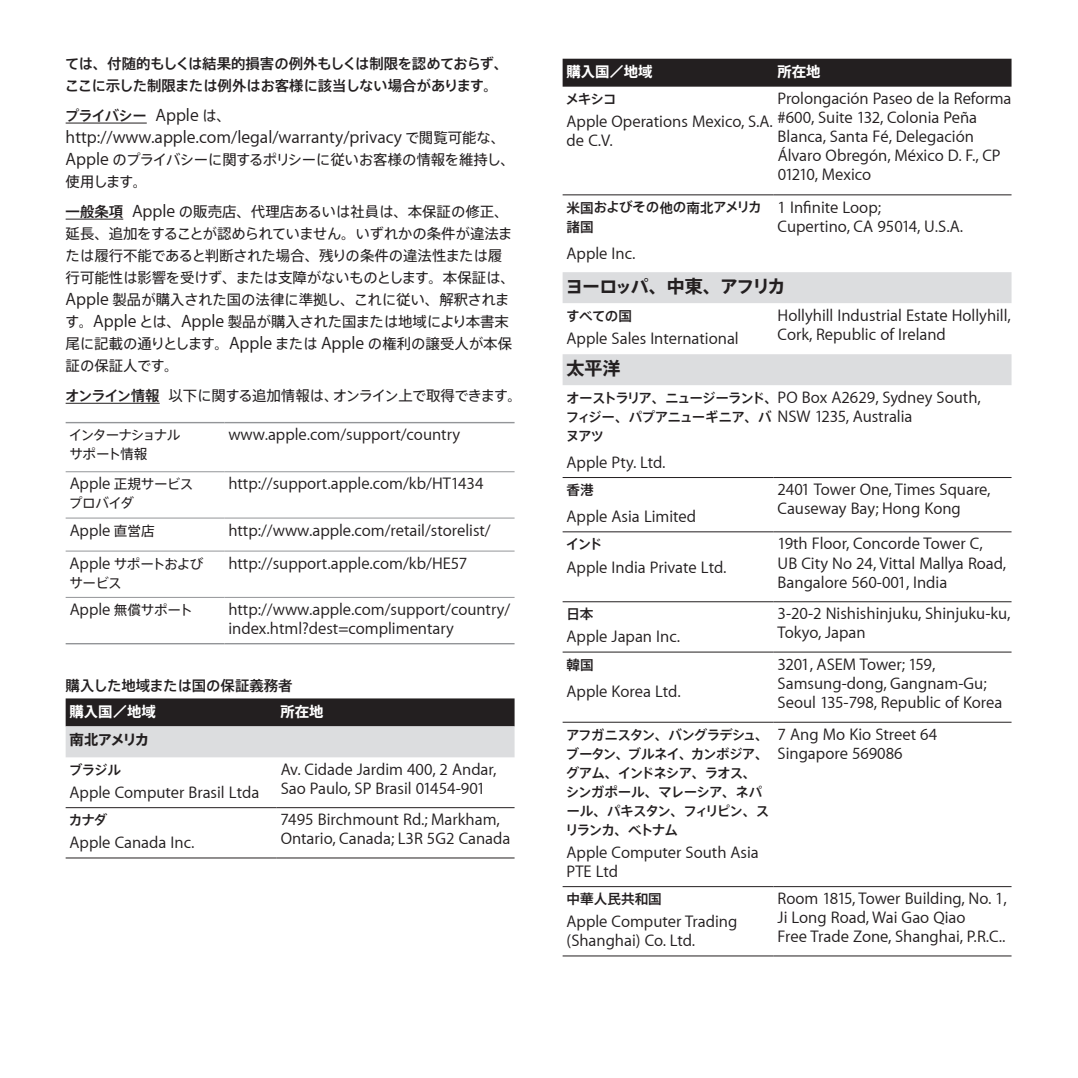
<style>
.page{position:relative;width:1078px;height:1078px;background:#fff}
.page>*{position:absolute;margin:0;border:0;box-sizing:border-box;transform-origin:0 0}
.t1{font:18px "Myriad Set Text";color:#231f20}
.t2{font:700 18px "Axis Std";letter-spacing:-.09em;color:#231f20}
.t3{font:16.8px/19.2px "Myriad Set Text";color:#231f20}
.t4{font:14.4px/22px "Axis Std";letter-spacing:-.01em;color:#231f20}
.t5{font:500 14.4px/22px "Axis Std";letter-spacing:-.01em;color:#231f20}
.t6{font:14.4px/22px "Axis Std";letter-spacing:-.03em;color:#231f20}
.t7{font:14.4px "Axis Std";letter-spacing:-.04em;color:#231f20}
.t8{font:700 14.4px "Axis Std";letter-spacing:-.005em;color:#fff}
.t9{font:700 14.4px "Axis Std";letter-spacing:-.125em;color:#231f20}
.t10{font:500 13.6px/18.8px "Axis Std";letter-spacing:-.07em;color:#231f20}
.t11{font:13.6px/19.2px "Axis Std";letter-spacing:-.05em;color:#231f20}
.t12{font:500 13.6px/19.2px "Axis Std";letter-spacing:-.02em;color:#231f20}
.t13{font:13.6px/19.2px "Axis Std";letter-spacing:-.03em;color:#231f20}
.t14{font:13.6px/19.2px "Axis Std";letter-spacing:-.08em;color:#231f20}
.t15{font:500 13.6px "Axis Std";color:#231f20}
.s1{font-family:"Myriad Set Text";font-weight:400;font-size:18px}
.s2{font-weight:400}
.s3{font-family:"Axis Std";font-size:14.4px}
.s4{font-family:"Myriad Set Text";font-size:18px}
.s5{font-weight:500}
.s6{font-family:"Myriad Set Text";font-size:16.8px}
.s7{font-family:"Axis Std";font-size:13.6px}
</style>
<div class="page">
<hr style="left:66px;top:122px;width:81px;height:2px;background:#231f20">
<hr style="left:66px;top:218px;width:57px;height:2px;background:#231f20">
<hr style="left:66px;top:402px;width:94px;height:2px;background:#231f20">
<hr style="left:66px;top:422px;width:158px;height:1px;background:#939598">
<hr style="left:224px;top:422px;width:290px;height:1px;background:#939598">
<hr style="left:66px;top:596px;width:158px;height:2px;background:#939598">
<hr style="left:224px;top:596px;width:290px;height:2px;background:#939598">
<hr style="left:66px;top:517px;width:158px;height:1px;background:#939598">
<hr style="left:224px;top:517px;width:290px;height:1px;background:#939598">
<hr style="left:66px;top:471px;width:158px;height:1px;background:#939598">
<hr style="left:224px;top:471px;width:290px;height:1px;background:#939598">
<hr style="left:66px;top:550px;width:158px;height:1px;background:#939598">
<hr style="left:224px;top:550px;width:290px;height:1px;background:#939598">
<hr style="left:66px;top:643px;width:158px;height:1px;background:#939598">
<hr style="left:224px;top:643px;width:290px;height:1px;background:#939598">
<svg style="left:66px;top:698px;width:448px;height:59px;background:#858485"></svg>
<hr style="left:66px;top:806px;width:210px;height:2px;background:#231f20">
<hr style="left:276px;top:806px;width:238px;height:2px;background:#231f20">
<hr style="left:66px;top:857px;width:210px;height:1px;background:#231f20">
<hr style="left:276px;top:857px;width:238px;height:1px;background:#231f20">
<div style="left:562px;top:59px;width:449px;height:28px;background:#231f20"></div>
<svg style="left:562px;top:272px;width:449px;height:113px;fill:#dcdddf"></svg>
<hr style="left:562px;top:476px;width:211px;height:2px;background:#231f20">
<hr style="left:773px;top:476px;width:238px;height:2px;background:#231f20">
<hr style="left:562px;top:531px;width:211px;height:1px;background:#231f20">
<hr style="left:773px;top:531px;width:238px;height:1px;background:#231f20">
<hr style="left:562px;top:601px;width:211px;height:1px;background:#231f20">
<hr style="left:773px;top:601px;width:238px;height:1px;background:#231f20">
<hr style="left:562px;top:651px;width:211px;height:1px;background:#231f20">
<hr style="left:773px;top:651px;width:238px;height:1px;background:#231f20">
<hr style="left:562px;top:721px;width:211px;height:1px;background:#231f20">
<hr style="left:773px;top:721px;width:238px;height:1px;background:#231f20">
<hr style="left:562px;top:885px;width:211px;height:2px;background:#231f20">
<hr style="left:773px;top:885px;width:238px;height:2px;background:#231f20">
<hr style="left:562px;top:955px;width:211px;height:1px;background:#231f20">
<hr style="left:773px;top:955px;width:238px;height:1px;background:#231f20">
<hr style="left:562px;top:194px;width:211px;height:1px;background:#231f20">
<hr style="left:773px;top:194px;width:238px;height:1px;background:#231f20">
<p class="t5" style="left:65px;top:51px;width:445px">ては、付随的もしくは結果的損害の例外もしくは制限を認めておらず、ここに示した制限または例外はお客様に該当しない場合があります。</p>
<p class="t5" style="left:65px;top:103px;width:168px">プライバシー <span class="s1">Apple</span> <span class="s2">は、</span></p>
<p class="t1" style="left:66px;top:126px;width:441px">http://www.apple.com/legal/warranty/privacy <span class="s3">で閲覧可能な、</span></p>
<p class="t6" style="left:66px;top:147px;width:450px"><span class="s4">Apple</span> のプライバシーに関するポリシーに従いお客様の情報を維持し、使用します。</p>
<p class="t4" style="left:65px;top:200px;width:451px"><span class="s5">一般条項</span> <span class="s4">Apple</span> の販売店、代理店あるいは社員は、本保証の修正、延長、追加をすることが認められていません。いずれかの条件が違法または履行不能であると判断された場合、残りの条件の違法性または履行可能性は影響を受けず、または支障がないものとします。本保証は、<span class="s4">Apple</span> 製品が購入された国の法律に準拠し、これに従い、解釈されます。<span class="s4">Apple</span> とは、<span class="s4">Apple</span> 製品が購入された国または地域により本書末尾に記載の通りとします。<span class="s4">Apple</span> または <span class="s4">Apple</span> の権利の譲受人が本保証の保証人です。</p>
<p class="t7" style="left:65px;top:385px;width:458px"><span class="s5">オンライン情報</span> 以下に関する追加情報は、オンライン上で取得できます。</p>
<p class="t14" style="left:69px;top:424px;width:113px">インターナショナルサポート情報</p>
<p class="t3" style="left:228px;top:424px;width:233px">www.apple.com/support/country</p>
<p class="t13" style="left:69px;top:473px;width:126px"><span class="s6">Apple</span> 正規サービスプロバイダ</p>
<p class="t3" style="left:228px;top:473px;width:256px">http://support.apple.com/kb/HT1434</p>
<p class="t3" style="left:70px;top:520px;width:87px">Apple <span class="s7">直営店</span></p>
<p class="t3" style="left:228px;top:520px;width:264px">http://www.apple.com/retail/storelist/</p>
<p class="t11" style="left:69px;top:553px;width:135px"><span class="s6">Apple</span> サポートおよびサービス</p>
<p class="t3" style="left:228px;top:553px;width:240px">http://support.apple.com/kb/HE57</p>
<p class="t11" style="left:70px;top:599px;width:124px"><span class="s6">Apple</span> 無償サポート</p>
<p class="t3" style="left:228px;top:599px;width:283px">http://www.apple.com/support/country/ index.html?dest=complimentary</p>
<p class="t5" style="left:66px;top:673px;width:228px">購入した地域または国の保証義務者</p>
<p class="t8" style="left:70px;top:700px;width:88px">購入国／地域</p>
<p class="t8" style="left:280px;top:700px;width:45px">所在地</p>
<p class="t9" style="left:70px;top:728px;width:81px">南北アメリカ</p>
<p class="t10" style="left:69px;top:759px;width:54px">ブラジル</p>
<p class="t3" style="left:70px;top:782px;width:191px">Apple Computer Brasil Ltda</p>
<p class="t3" style="left:280px;top:759px;width:217px">Av. Cidade Jardim 400, 2 Andar,<br>Sao Paulo, SP Brasil 01454-901</p>
<p class="t10" style="left:69px;top:809px;width:40px">カナダ</p>
<p class="t3" style="left:70px;top:832px;width:126px">Apple Canada Inc.</p>
<p class="t3" style="left:280px;top:809px;width:231px">7495 Birchmount Rd.; Markham,<br>Ontario, Canada; L3R 5G2 Canada</p>
<p class="t8" style="left:566px;top:60px;width:88px">購入国／地域</p>
<p class="t8" style="left:777px;top:60px;width:45px">所在地</p>
<p class="t10" style="left:565px;top:88px;width:53px">メキシコ</p>
<p class="t3" style="left:566px;top:111px;width:208px">Apple Operations Mexico, S.A. de C.V.</p>
<p class="t3" style="left:777px;top:88px;width:235px">Prolongación Paseo de la Reforma #600, Suite 132, Colonia Peña<br>Blanca, Santa Fé, Delegación<br>Álvaro Obregón, México D. F., CP<br>01210, Mexico</p>
<p class="t12" style="left:566px;top:197px;width:196px">米国およびその他の南北アメリカ諸国</p>
<p class="t3" style="left:566px;top:243px;width:70px">Apple Inc.</p>
<p class="t3" style="left:777px;top:197px;width:187px">1 Infinite Loop;<br>Cupertino, CA 95014, U.S.A.</p>
<p class="t2" style="left:565px;top:272px;width:221px">ヨーロッパ、中東、アフリカ</p>
<p class="t10" style="left:566px;top:305px;width:67px">すべての国</p>
<p class="t3" style="left:566px;top:328px;width:174px">Apple Sales International</p>
<p class="t3" style="left:777px;top:305px;width:235px">Hollyhill Industrial Estate Hollyhill,<br>Cork, Republic of Ireland</p>
<p class="t2" style="left:566px;top:354px;width:55px">太平洋</p>
<p class="t10" style="left:565px;top:387px;width:214px">オーストラリア、ニュージーランド、フィジー、パプアニューギニア、バヌアツ</p>
<p class="t3" style="left:566px;top:452px;width:100px">Apple Pty. Ltd.</p>
<p class="t3" style="left:777px;top:387px;width:205px">PO Box A2629, Sydney South,<br>NSW 1235, Australia</p>
<p class="t10" style="left:566px;top:479px;width:29px">香港</p>
<p class="t3" style="left:566px;top:506px;width:131px">Apple Asia Limited</p>
<p class="t10" style="left:566px;top:534px;width:38px">インド</p>
<p class="t3" style="left:566px;top:557px;width:161px">Apple India Private Ltd.</p>
<p class="t10" style="left:566px;top:603px;width:29px">日本</p>
<p class="t3" style="left:566px;top:626px;width:115px">Apple Japan Inc.</p>
<p class="t10" style="left:566px;top:654px;width:29px">韓国</p>
<p class="t3" style="left:566px;top:681px;width:116px">Apple Korea Ltd.</p>
<p class="t10" style="left:565px;top:724px;width:205px">アフガニスタン、バングラデシュ、ブータン、ブルネイ、カンボジア、グアム、インドネシア、ラオス、シンガポール、マレーシア、ネパール、パキスタン、フィリピン、スリランカ、ベトナム</p>
<p class="t3" style="left:566px;top:842px;width:194px">Apple Computer South Asia<br>PTE Ltd</p>
<p class="t15" style="left:566px;top:888px;width:97px">中華人民共和国</p>
<p class="t3" style="left:566px;top:911px;width:172px">Apple Computer Trading (Shanghai) Co. Ltd.</p>
<p class="t3" style="left:777px;top:479px;width:214px">2401 Tower One, Times Square,<br>Causeway Bay; Hong Kong</p>
<p class="t3" style="left:777px;top:534px;width:230px">19th Floor, Concorde Tower C,<br>UB City No 24, Vittal Mallya Road,<br>Bangalore 560-001, India</p>
<p class="t3" style="left:777px;top:603px;width:234px">3-20-2 Nishishinjuku, Shinjuku-ku,<br>Tokyo, Japan</p>
<p class="t3" style="left:777px;top:654px;width:226px">3201, ASEM Tower; 159,<br>Samsung-dong, Gangnam-Gu;<br>Seoul 135-798, Republic of Korea</p>
<p class="t3" style="left:777px;top:724px;width:161px">7 Ang Mo Kio Street 64<br>Singapore 569086</p>
<p class="t3" style="left:777px;top:888px;width:231px">Room 1815, Tower Building, No. 1,<br>Ji Long Road, Wai Gao Qiao<br>Free Trade Zone, Shanghai, P.R.C..</p>
</div>
